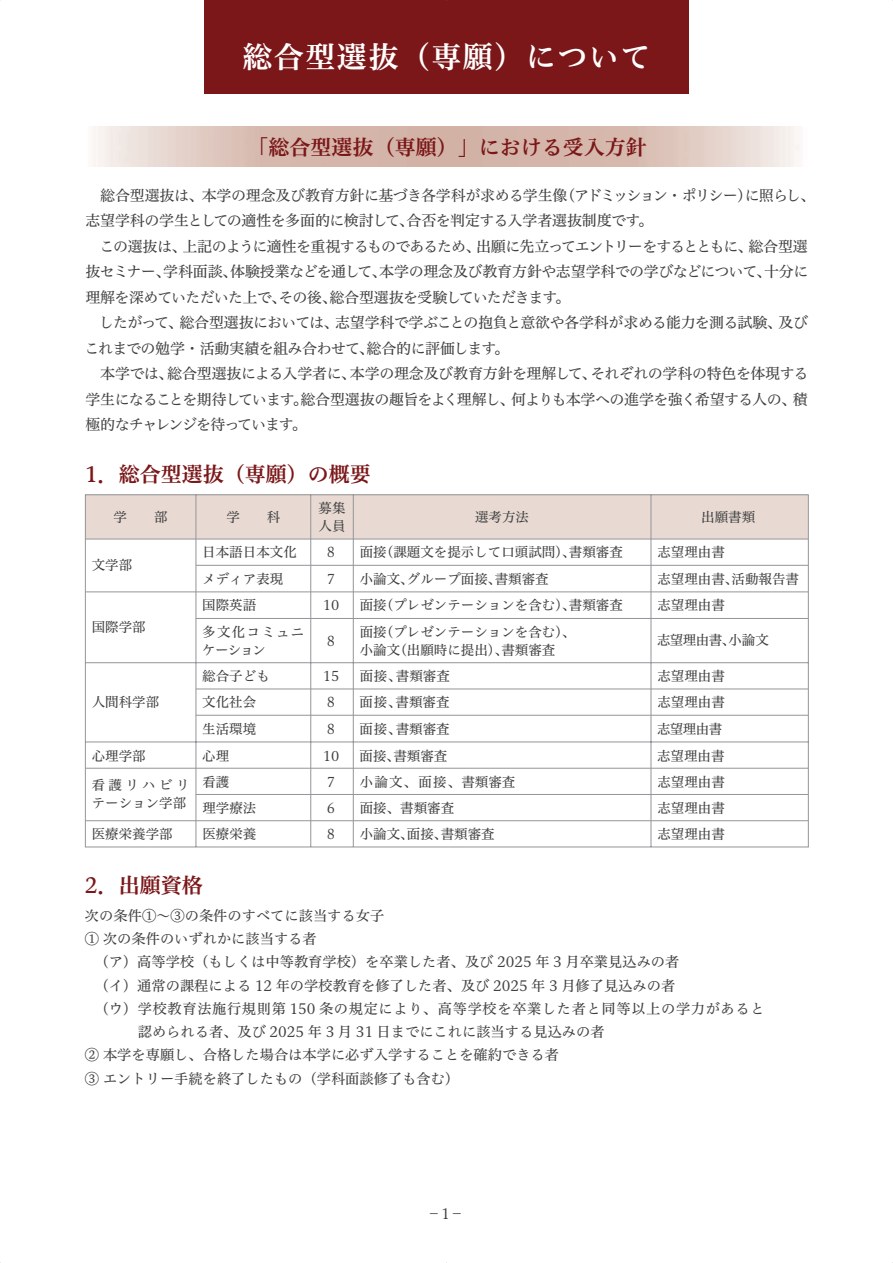
<style>
.page{position:relative;width:893px;height:1263px;background:#fff}
.page>*{position:absolute;margin:0;border:0;box-sizing:border-box;transform-origin:0 0}
.t1{font:30px "Hiragino UD Serif Std W6 90 msp RKSJ H";letter-spacing:.05em;color:#fff}
.t2{font:21px "Hiragino UD Serif Std W6 90 msp RKSJ H";color:#7b1719}
.t3{font:15px/25.5px "Hiragino UD Serif Std W4 90 msp RKSJ H";letter-spacing:-.04em;color:#404041}
.t4{font:14.25px/23.2px "Hiragino UD Serif Std W4 90 msp RKSJ H";color:#404041}
.t5{font:14.25px "Hiragino UD Serif Std W4 90 msp RKSJ H";letter-spacing:.045em;color:#404041}
.t6{font:13.5px/18px "Hiragino UD Serif Std W4 90 msp RKSJ H";color:#404041}
.t7{font:13.5px/18px "Hiragino UD Serif Std W4 90 msp RKSJ H";letter-spacing:.095em;color:#404041}
.t8{font:13.5px "Hiragino UD Serif Std W4 90 msp RKSJ H";letter-spacing:.045em;color:#404041}
.t9{font:13.5px "Hiragino UD Serif Std W4 90 msp RKSJ H";letter-spacing:-.04em;color:#404041}
</style>
<div class="page">
<div style="left:204px;top:0;width:485px;height:93px;background:#7b1719"></div>
<svg style="left:85px;top:494px;width:724px;height:354px"></svg>
<hr style="left:85px;top:768px;width:723px;height:1px;background:#939598">
<hr style="left:85px;top:820px;width:723px;height:1px;background:#939598">
<hr style="left:85px;top:592px;width:723px;height:1px;background:#939598">
<hr style="left:196px;top:618px;width:612px;height:1px;background:#939598">
<hr style="left:85px;top:539px;width:723px;height:1px;background:#939598">
<hr style="left:196px;top:565px;width:612px;height:1px;background:#939598">
<hr style="left:196px;top:689px;width:612px;height:1px;background:#939598">
<hr style="left:196px;top:715px;width:612px;height:1px;background:#939598">
<hr style="left:196px;top:794px;width:612px;height:1px;background:#939598">
<h1 class="t1" style="left:242px;top:45px;width:410px">総合型選抜（専願）について</h1>
<h2 class="t2" style="left:248px;top:140px;width:400px">「総合型選抜（専願）」における受入方針</h2>
<p class="t3" style="left:85px;top:185px;width:732px">　総合型選抜は、本学の理念及び教育方針に基づき各学科が求める学生像（アドミッション・ポリシー）に照らし、志望学科の学生としての適性を多面的に検討して、合否を判定する入学者選抜制度です。<br>　この選抜は、上記のように適性を重視するものであるため、出願に先立ってエントリーをするとともに、総合型選抜セミナー、学科面談、体験授業などを通して、本学の理念及び教育方針や志望学科での学びなどについて、十分に理解を深めていただいた上で、その後、総合型選抜を受験していただきます。<br>　したがって、総合型選抜においては、志望学科で学ぶことの抱負と意欲や各学科が求める能力を測る試験、及びこれまでの勉学・活動実績を組み合わせて、総合的に評価します。<br>　本学では、総合型選抜による入学者に、本学の理念及び教育方針を理解して、それぞれの学科の特色を体現する学生になることを期待しています。総合型選抜の趣旨をよく理解し、何よりも本学への進学を強く希望する人の、積極的なチャレンジを待っています。</p>
<h2 class="t2" style="left:85px;top:466px;width:287px">1．総合型選抜（専願）の概要</h2>
<p class="t6" style="left:114px;top:510px;width:55px">学　　部</p>
<p class="t6" style="left:226px;top:510px;width:55px">学　　科</p>
<p class="t6" style="left:318px;top:501px;width:28px">募集人員</p>
<p class="t6" style="left:475px;top:510px;width:55px">選考方法</p>
<p class="t6" style="left:701px;top:510px;width:55px">出願書類</p>
<p class="t6" style="left:92px;top:558px;width:42px">文学部</p>
<p class="t6" style="left:92px;top:620px;width:55px">国際学部</p>
<p class="t6" style="left:92px;top:695px;width:69px">人間科学部</p>
<p class="t6" style="left:92px;top:748px;width:55px">心理学部</p>
<p class="t6" style="left:202px;top:545px;width:96px">日本語日本文化</p>
<p class="t6" style="left:327px;top:545px;width:10px">8</p>
<p class="t6" style="left:360px;top:545px;width:265px">面接（課題文を提示して口頭試問）、書類審査</p>
<p class="t6" style="left:657px;top:545px;width:69px">志望理由書</p>
<p class="t6" style="left:202px;top:571px;width:82px">メディア表現</p>
<p class="t6" style="left:327px;top:571px;width:10px">7</p>
<p class="t6" style="left:360px;top:571px;width:190px">小論文、グループ面接、書類審査</p>
<p class="t6" style="left:657px;top:571px;width:143px">志望理由書、活動報告書</p>
<p class="t6" style="left:202px;top:598px;width:55px">国際英語</p>
<p class="t6" style="left:323px;top:598px;width:18px">10</p>
<p class="t6" style="left:360px;top:598px;width:265px">面接（プレゼンテーションを含む）、書類審査</p>
<p class="t6" style="left:657px;top:598px;width:69px">志望理由書</p>
<p class="t7" style="left:202px;top:624px;width:104px">多文化コミュニケーション</p>
<p class="t6" style="left:327px;top:633px;width:10px">8</p>
<p class="t6" style="left:360px;top:624px;width:217px">面接（プレゼンテーションを含む）、小論文（出願時に提出）、書類審査</p>
<p class="t9" style="left:657px;top:635px;width:113px">志望理由書、小論文</p>
<p class="t6" style="left:202px;top:669px;width:69px">総合子ども</p>
<p class="t6" style="left:323px;top:669px;width:18px">15</p>
<p class="t6" style="left:360px;top:669px;width:92px">面接、書類審査</p>
<p class="t6" style="left:657px;top:669px;width:69px">志望理由書</p>
<p class="t6" style="left:202px;top:695px;width:55px">文化社会</p>
<p class="t6" style="left:327px;top:695px;width:10px">8</p>
<p class="t6" style="left:359px;top:695px;width:92px">面接、書類審査</p>
<p class="t6" style="left:657px;top:695px;width:69px">志望理由書</p>
<p class="t6" style="left:202px;top:722px;width:55px">生活環境</p>
<p class="t6" style="left:327px;top:722px;width:10px">8</p>
<p class="t6" style="left:360px;top:722px;width:92px">面接、書類審査</p>
<p class="t6" style="left:657px;top:722px;width:67px">志望理由書</p>
<p class="t6" style="left:202px;top:748px;width:28px">心理</p>
<p class="t6" style="left:323px;top:748px;width:18px">10</p>
<p class="t6" style="left:360px;top:748px;width:89px">面接、書類審査</p>
<p class="t6" style="left:657px;top:748px;width:69px">志望理由書</p>
<p class="t6" style="left:92px;top:778px;width:99px">看護リハビリテーション学部</p>
<p class="t6" style="left:202px;top:775px;width:28px">看護</p>
<p class="t6" style="left:327px;top:775px;width:10px">7</p>
<p class="t8" style="left:360px;top:777px;width:157px">小論文、面接、書類審査</p>
<p class="t6" style="left:657px;top:775px;width:69px">志望理由書</p>
<p class="t6" style="left:202px;top:800px;width:55px">理学療法</p>
<p class="t6" style="left:327px;top:800px;width:10px">6</p>
<p class="t6" style="left:360px;top:800px;width:96px">面接、書類審査</p>
<p class="t6" style="left:657px;top:800px;width:69px">志望理由書</p>
<p class="t6" style="left:92px;top:827px;width:82px">医療栄養学部</p>
<p class="t6" style="left:202px;top:827px;width:55px">医療栄養</p>
<p class="t6" style="left:327px;top:827px;width:10px">8</p>
<p class="t6" style="left:360px;top:827px;width:136px">小論文、面接、書類審査</p>
<p class="t6" style="left:657px;top:827px;width:69px">志望理由書</p>
<h2 class="t2" style="left:85px;top:878px;width:119px">2．出願資格</h2>
<p class="t4" style="left:85px;top:906px;width:301px">次の条件①～③の条件のすべてに該当する女子<br>① 次の条件のいずれかに該当する者</p>
<p class="t4" style="left:94px;top:952px;width:586px">（ア）高等学校（もしくは中等教育学校）を卒業した者、及び 2025 年 3 月卒業見込みの者</p>
<p class="t4" style="left:94px;top:976px;width:582px">（イ）通常の課程による 12 年の学校教育を修了した者、及び 2025 年 3 月修了見込みの者</p>
<p class="t5" style="left:94px;top:1003px;width:672px">（ウ）学校教育法施行規則第 150 条の規定により、高等学校を卒業した者と同等以上の学力があると</p>
<p class="t4" style="left:138px;top:1022px;width:468px">認められる者、及び 2025 年 3 月 31 日までにこれに該当する見込みの者</p>
<p class="t4" style="left:85px;top:1045px;width:476px">② 本学を専願し、合格した場合は本学に必ず入学することを確約できる者</p>
<p class="t4" style="left:85px;top:1069px;width:376px">③ エントリー手続を終了したもの（学科面談修了も含む）</p>
<p class="t4" style="left:427px;top:1204px;width:39px">－1－</p>
</div>
